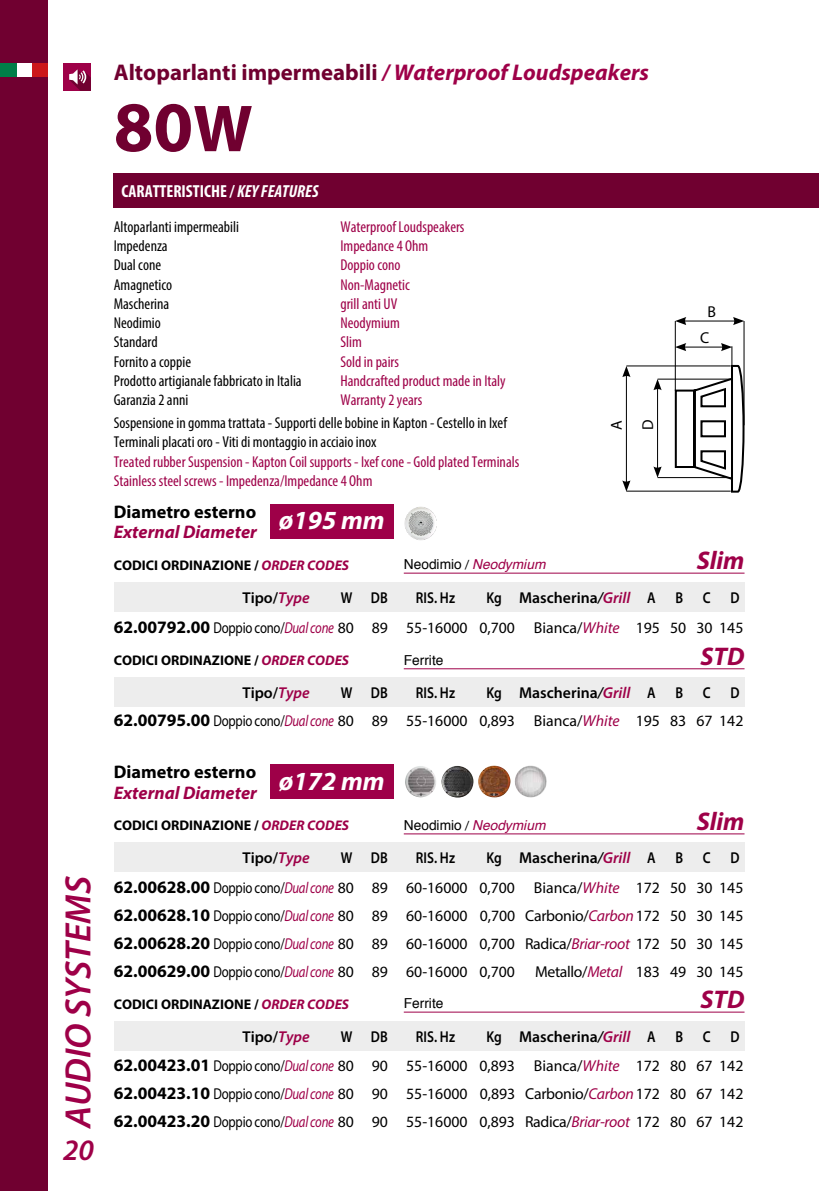
<style>
.page{position:relative;width:819px;height:1191px;background:#fff}
.page>*{position:absolute;margin:0;border:0;box-sizing:border-box;transform-origin:0 0}
.t1{font:700 71.58px "Myriad Pro";color:#700030}
.t2{font:italic 600 36.75px "Myriad Pro";color:#9e0048}
.t3{font:italic 600 29.75px "Myriad Pro";color:#9e0048}
.t4{font:italic 700 26.25px "Myriad Pro";color:#fff}
.t5{font:italic 700 25.55px "Myriad Pro";color:#9e0048}
.t6{font:700 22.75px "Myriad Pro";color:#700030}
.t7{font:italic 700 18.2px "Myriad Pro";color:#9e0048}
.t8{font:700 18.2px "Myriad Pro";color:#000}
.t9{font:700 condensed 17.5px "Myriad Pro";color:#fff}
.t10{font:15.75px/28px "Myriad Pro";color:#000;text-align:justify;scale:.81 1}
.t11{font:condensed 15.75px/19.2px "Myriad Pro";color:#000}
.t12{font:condensed 15.75px/19.2px "Myriad Pro";color:#9e0048}
.t13{font:600 15.75px "Myriad Pro";color:#000}
.t14{font:600 15.75px "Myriad Pro";color:#000;scale:.85 1}
.t15{font:15.75px "Myriad Pro";color:#000}
.t16{font:700 14px "Myriad Pro";color:#000}
.t17{font:italic 13.83px "Helvetica";color:#9e0048}
.t18{font:13.83px "Helvetica";color:#000}
.s1{font-style:italic;color:#9e0048}
.s2{font-size:67.02px}
.s3{font-style:italic}
.s4{font-style:normal;color:#000}
.s5{font-family:"Myriad Pro";font-style:normal;font-size:13.3px;color:#000}
.s6{font-weight:700;font-size:17.5px}
</style>
<div class="page">
<div style="left:114px;top:174px;width:705px;height:34px;background:#700030"></div>
<div style="left:114px;top:582px;width:630px;height:29px;background:#ededed"></div>
<div style="left:114px;top:677px;width:630px;height:30px;background:#ededed"></div>
<div style="left:114px;top:1021px;width:630px;height:29px;background:#ededed"></div>
<div style="left:114px;top:842px;width:630px;height:30px;background:#ededed"></div>
<img style="left:405px;top:507px;width:32px;height:33px">
<div style="left:270px;top:764px;width:123px;height:35px;background:#9e0048"></div>
<div style="left:270px;top:504px;width:123px;height:35px;background:#9e0048"></div>
<img style="left:405px;top:766px;width:23px;height:31px">
<img style="left:441px;top:766px;width:32px;height:31px">
<img style="left:478px;top:765px;width:32px;height:32px">
<hr style="left:404px;top:833px;width:340px;height:1px;background:#9e0048">
<hr style="left:404px;top:573px;width:340px;height:1px;background:#9e0048">
<hr style="left:404px;top:668px;width:340px;height:1px;background:#9e0048">
<hr style="left:404px;top:1011px;width:340px;height:1px;background:#9e0048">
<img style="left:514px;top:765px;width:27px;height:32px">
<hr style="left:626px;top:490px;width:104px;height:1px;background:#000">
<hr style="left:626px;top:365px;width:104px;height:1px;background:#000">
<hr style="left:626px;top:374px;width:1px;height:109px;background:#000">
<svg style="left:622px;top:366px;width:8px;height:11px"></svg>
<svg style="left:622px;top:480px;width:8px;height:11px"></svg>
<hr style="left:657px;top:477px;width:73px;height:1px;background:#000">
<hr style="left:657px;top:378px;width:73px;height:1px;background:#000">
<hr style="left:657px;top:387px;width:1px;height:82px;background:#000">
<svg style="left:653px;top:379px;width:8px;height:11px"></svg>
<svg style="left:653px;top:466px;width:8px;height:12px"></svg>
<hr style="left:674px;top:321px;width:1px;height:70px;background:#000">
<hr style="left:743px;top:321px;width:1px;height:104px;background:#000">
<hr style="left:683px;top:320px;width:52px;height:1px;background:#000">
<svg style="left:733px;top:317px;width:11px;height:8px"></svg>
<svg style="left:675px;top:317px;width:11px;height:8px"></svg>
<svg style="left:673px;top:343px;width:72px;height:150px"></svg>
<div style="left:0;top:0;width:48px;height:1191px;background:#700030"></div>
<div style="left:63px;top:63px;width:28px;height:28px;background:#9e0048"></div>
<svg style="left:69px;top:69px;width:22px;height:22px"></svg>
<div style="left:0;top:63px;width:17px;height:14px;background:#007e48"></div>
<div style="left:17px;top:63px;width:15px;height:14px;background:#fff"></div>
<div style="left:32px;top:63px;width:16px;height:14px;background:#cd171a"></div>
<h2 class="t2" style="left:55px;top:1128px;width:253px;rotate:-90deg">AUDIO SYSTEMS</h2>
<h3 class="t3" style="left:63px;top:1131px;width:32px">20</h3>
<h3 class="t6" style="left:114px;top:58px;width:537px">Altoparlanti impermeabili <span class="s1">/ Waterproof Loudspeakers</span></h3>
<h1 class="t1" style="left:114px;top:80px;width:140px">80<span class="s2">W</span></h1>
<p class="t9" style="left:121px;top:181px;width:198px">CARATTERISTICHE / <span class="s3">KEY FEATURES</span></p>
<p class="t11" style="left:114px;top:217px;width:189px">Altoparlanti impermeabili<br>Impedenza<br>Dual cone<br>Amagnetico<br>Mascherina<br>Neodimio<br>Standard<br>Fornito a coppie<br>Prodotto artigianale fabbricato in Italia<br>Garanzia 2 anni</p>
<p class="t12" style="left:340px;top:217px;width:167px">Waterproof Loudspeakers<br>Impedance 4 Ohm<br>Doppio cono<br>Non-Magnetic<br>grill anti UV<br>Neodymium<br>Slim<br>Sold in pairs<br>Handcrafted product made in Italy<br>Warranty 2 years</p>
<p class="t11" style="left:114px;top:413px;width:394px">Sospensione in gomma trattata - Supporti delle bobine in Kapton - Cestello in Ixef</p>
<p class="t15" style="left:638px;top:430px;width:12px;rotate:-90deg">D</p>
<p class="t11" style="left:114px;top:432px;width:264px">Terminali placati oro - Viti di montaggio in acciaio inox</p>
<p class="t12" style="left:114px;top:452px;width:407px">Treated rubber Suspension - Kapton Coil supports - Ixef cone - Gold plated Terminals<br>Stainless steel screws - Impedenza/Impedance 4 Ohm</p>
<p class="t15" style="left:606px;top:430px;width:11px;rotate:-90deg">A</p>
<p class="t8" style="left:114px;top:499px;width:144px">Diametro esterno</p>
<p class="t7" style="left:114px;top:520px;width:145px">External Diameter</p>
<h3 class="t4" style="left:279px;top:503px;width:107px">ø195 mm</h3>
<p class="t16" style="left:114px;top:556px;width:237px">CODICI ORDINAZIONE / <span class="s1">ORDER CODES</span></p>
<p class="t17" style="left:404px;top:553px;width:143px"><span class="s4">Neodimio</span> <span class="s5">/</span> Neodymium</p>
<p class="t15" style="left:707px;top:302px;width:10px">B</p>
<p class="t15" style="left:700px;top:328px;width:11px">C</p>
<h3 class="t5" style="left:696px;top:544px;width:49px">Slim</h3>
<p class="t13" style="left:242px;top:587px;width:69px">Tipo/<span class="s1">Type</span></p>
<p class="t14" style="left:341px;top:587px;width:15px">W</p>
<p class="t14" style="left:371px;top:587px;width:21px">DB</p>
<p class="t14" style="left:416px;top:587px;width:47px">RIS. Hz</p>
<p class="t14" style="left:486px;top:587px;width:20px">Kg</p>
<p class="t13" style="left:519px;top:587px;width:113px">Mascherina<span class="s3">/</span><span class="s1">Grill</span></p>
<p class="t14" style="left:647px;top:587px;width:110px">A B C D</p>
<p class="t10" style="left:114px;top:613px;width:778px"><span class="s6">62.00792.00</span> Doppio cono/<span class="s1">Dual cone</span> 80 89 55-16000 0,700 Bianca/<span class="s1">White</span> 195 50 30 145</p>
<p class="t16" style="left:114px;top:651px;width:237px">CODICI ORDINAZIONE / <span class="s1">ORDER CODES</span></p>
<p class="t18" style="left:404px;top:649px;width:41px">Ferrite</p>
<h3 class="t5" style="left:700px;top:639px;width:45px">STD</h3>
<p class="t13" style="left:242px;top:683px;width:69px">Tipo/<span class="s1">Type</span></p>
<p class="t14" style="left:341px;top:683px;width:15px">W</p>
<p class="t14" style="left:371px;top:683px;width:21px">DB</p>
<p class="t14" style="left:416px;top:683px;width:47px">RIS. Hz</p>
<p class="t14" style="left:486px;top:683px;width:20px">Kg</p>
<p class="t13" style="left:519px;top:683px;width:113px">Mascherina<span class="s3">/</span><span class="s1">Grill</span></p>
<p class="t14" style="left:647px;top:683px;width:110px">A B C D</p>
<p class="t10" style="left:114px;top:707px;width:778px"><span class="s6">62.00795.00</span> Doppio cono/<span class="s1">Dual cone</span> 80 89 55-16000 0,893 Bianca/<span class="s1">White</span> 195 83 67 142</p>
<p class="t8" style="left:114px;top:760px;width:144px">Diametro esterno</p>
<p class="t7" style="left:114px;top:780px;width:145px">External Diameter</p>
<h3 class="t4" style="left:279px;top:764px;width:107px">ø172 mm</h3>
<p class="t16" style="left:114px;top:816px;width:237px">CODICI ORDINAZIONE / <span class="s1">ORDER CODES</span></p>
<p class="t13" style="left:242px;top:848px;width:69px">Tipo/<span class="s1">Type</span></p>
<p class="t14" style="left:341px;top:848px;width:15px">W</p>
<p class="t14" style="left:371px;top:848px;width:21px">DB</p>
<p class="t17" style="left:404px;top:814px;width:143px"><span class="s4">Neodimio</span> <span class="s5">/</span> Neodymium</p>
<h3 class="t5" style="left:696px;top:804px;width:49px">Slim</h3>
<p class="t14" style="left:416px;top:848px;width:47px">RIS. Hz</p>
<p class="t14" style="left:486px;top:848px;width:20px">Kg</p>
<p class="t13" style="left:519px;top:848px;width:113px">Mascherina<span class="s3">/</span><span class="s1">Grill</span></p>
<p class="t14" style="left:647px;top:848px;width:110px">A B C D</p>
<p class="t10" style="left:114px;top:874px;width:778px"><span class="s6">62.00628.00</span> Doppio cono/<span class="s1">Dual cone</span> 80 89 60-16000 0,700 Bianca/<span class="s1">White</span> 172 50 30 145<br><span class="s6">62.00628.10</span> Doppio cono/<span class="s1">Dual cone</span> 80 89 60-16000 0,700 Carbonio/<span class="s1">Carbon</span>172 50 30 145<br><span class="s6">62.00628.20</span> Doppio cono/<span class="s1">Dual cone</span> 80 89 60-16000 0,700 Radica/<span class="s1">Briar-root</span> 172 50 30 145<br><span class="s6">62.00629.00</span> Doppio cono/<span class="s1">Dual cone</span> 80 89 60-16000 0,700</p>
<p class="t15" style="left:535px;top:962px;width:210px">Metallo/<span class="s1">Metal</span> 183 49 30 145</p>
<p class="t16" style="left:114px;top:994px;width:237px">CODICI ORDINAZIONE / <span class="s1">ORDER CODES</span></p>
<p class="t18" style="left:404px;top:992px;width:41px">Ferrite</p>
<h3 class="t5" style="left:700px;top:982px;width:45px">STD</h3>
<p class="t13" style="left:242px;top:1026px;width:69px">Tipo/<span class="s1">Type</span></p>
<p class="t14" style="left:341px;top:1026px;width:15px">W</p>
<p class="t14" style="left:371px;top:1026px;width:21px">DB</p>
<p class="t14" style="left:416px;top:1026px;width:47px">RIS. Hz</p>
<p class="t14" style="left:486px;top:1026px;width:20px">Kg</p>
<p class="t13" style="left:519px;top:1026px;width:113px">Mascherina<span class="s3">/</span><span class="s1">Grill</span></p>
<p class="t14" style="left:647px;top:1026px;width:110px">A B C D</p>
<p class="t10" style="left:114px;top:1051px;width:778px"><span class="s6">62.00423.01</span> Doppio cono/<span class="s1">Dual cone</span> 80 90 55-16000 0,893 Bianca/<span class="s1">White</span> 172 80 67 142<br><span class="s6">62.00423.10</span> Doppio cono/<span class="s1">Dual cone</span> 80 90 55-16000 0,893 Carbonio/<span class="s1">Carbon</span>172 80 67 142<br><span class="s6">62.00423.20</span> Doppio cono/<span class="s1">Dual cone</span> 80 90 55-16000 0,893 Radica/<span class="s1">Briar-root</span> 172 80 67 142</p>
</div>
